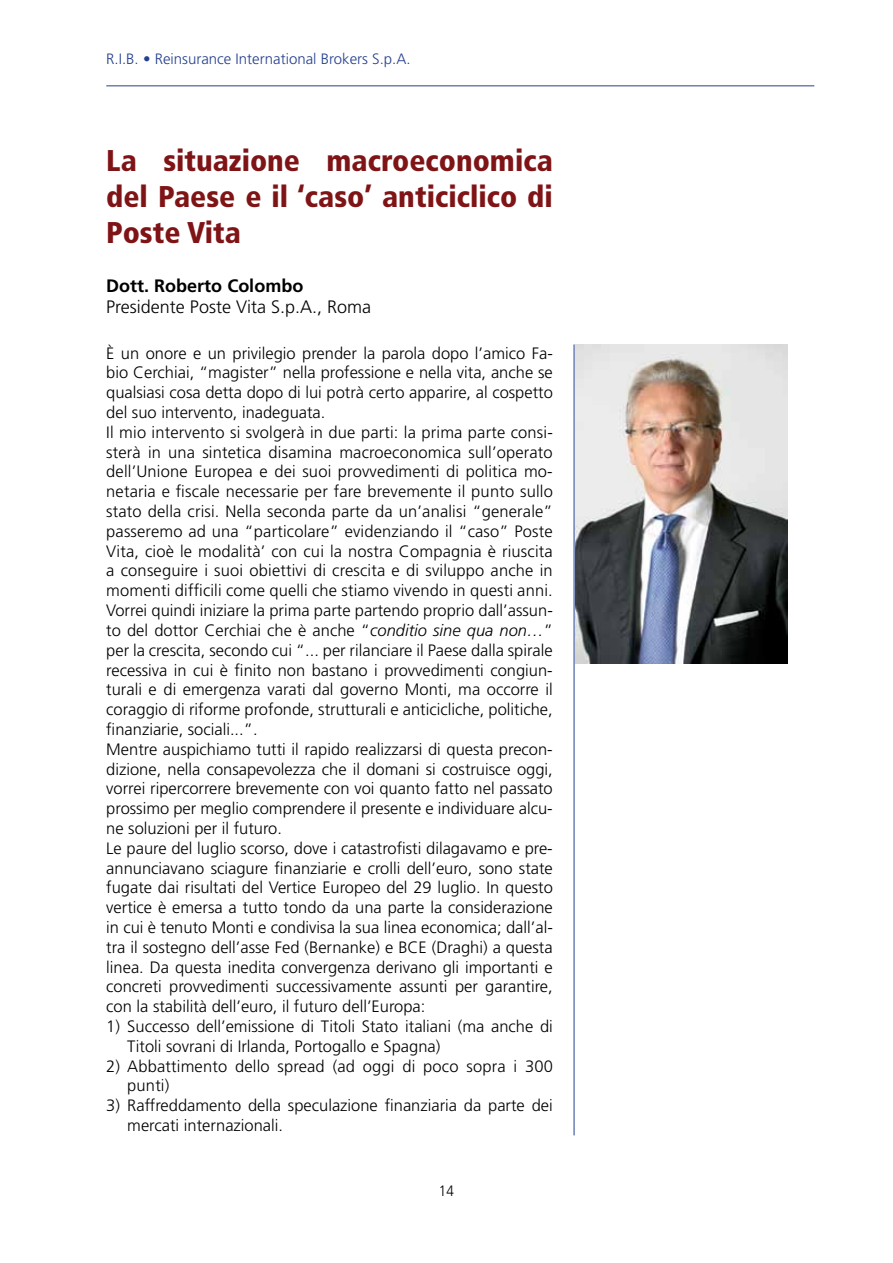
<style>
.page{position:relative;width:893px;height:1263px;background:#fff}
.page>*{position:absolute;margin:0;border:0;box-sizing:border-box;transform-origin:0 0}
.t1{font:900 condensed 30px/36px "Frutiger";color:#7f1416;text-align:justify}
.t2{font:300 18px "Frutiger";color:#000}
.t3{font:700 18px "Frutiger";color:#000}
.t4{font:300 16.5px/19.8px "Frutiger";color:#000}
.t5{font:300 15px "Frutiger";color:#25408f}
.t6{font:300 15px "Frutiger";color:#000;scale:.9 1}
.s1{font-style:italic}
</style>
<div class="page">
<hr style="left:106px;top:86px;width:708px;height:1px;background:#25408f">
<hr style="left:574px;top:344px;width:1px;height:791px;background:#25408f">
<img style="left:575px;top:344px;width:213px;height:319px">
<p class="t5" style="left:106px;top:51px;width:306px">R.I.B. • Reinsurance International Brokers S.p.A.</p>
<h1 class="t1" style="left:106px;top:143px;width:448px">La situazione macroeconomica del Paese e il ‘caso’ anticiclico di Poste Vita</h1>
<p class="t3" style="left:106px;top:275px;width:199px">Dott. Roberto Colombo</p>
<p class="t2" style="left:106px;top:297px;width:266px">Presidente Poste Vita S.p.A., Roma</p>
<p class="t4" style="left:106px;top:343px;width:448px">È un onore e un privilegio prender la parola dopo l’amico Fa&shy;bio Cerchiai, “magister” nella professione e nella vita, anche se qualsiasi cosa detta dopo di lui potrà certo apparire, al cospetto del suo intervento, inadeguata.<br>Il mio intervento si svolgerà in due parti: la prima parte consi&shy;sterà in una sintetica disamina macroeconomica sull’operato dell’Unione Europea e dei suoi provvedimenti di politica mo&shy;netaria e fiscale necessarie per fare brevemente il punto sullo stato della crisi. Nella seconda parte da un’analisi “generale” passeremo ad una “particolare” evidenziando il “caso” Poste Vita, cioè le modalità’ con cui la nostra Compagnia è riuscita a conseguire i suoi obiettivi di crescita e di sviluppo anche in momenti difficili come quelli che stiamo vivendo in questi anni.<br>Vorrei quindi iniziare la prima parte partendo proprio dall’assun&shy;to del dottor Cerchiai che è anche “<span class="s1">conditio sine qua non…</span>” per la crescita, secondo cui “... per rilanciare il Paese dalla spirale recessiva in cui è finito non bastano i provvedimenti congiun&shy;turali e di emergenza varati dal governo Monti, ma occorre il coraggio di riforme profonde, strutturali e anticicliche, politiche, finanziarie, sociali...”.<br>Mentre auspichiamo tutti il rapido realizzarsi di questa precon&shy;dizione, nella consapevolezza che il domani si costruisce oggi, vorrei ripercorrere brevemente con voi quanto fatto nel passato prossimo per meglio comprendere il presente e individuare alcu&shy;ne soluzioni per il futuro.<br>Le paure del luglio scorso, dove i catastrofisti dilagavamo e pre&shy;annunciavano sciagure finanziarie e crolli dell’euro, sono state fugate dai risultati del Vertice Europeo del 29 luglio. In questo vertice è emersa a tutto tondo da una parte la considerazione in cui è tenuto Monti e condivisa la sua linea economica; dall’al&shy;tra il sostegno dell’asse Fed (Bernanke) e BCE (Draghi) a questa linea. Da questa inedita convergenza derivano gli importanti e concreti provvedimenti successivamente assunti per garantire, con la stabilità dell’euro, il futuro dell’Europa:</p>
<p class="t4" style="left:127px;top:1016px;width:427px;text-indent:-21px">1) Successo dell’emissione di Titoli Stato italiani (ma anche di<br>Titoli sovrani di Irlanda, Portogallo e Spagna)</p>
<p class="t4" style="left:127px;top:1056px;width:427px;text-indent:-21px">2) Abbattimento dello spread (ad oggi di poco sopra i 300 punti)</p>
<p class="t4" style="left:127px;top:1096px;width:427px;text-indent:-21px">3) Raffreddamento della speculazione finanziaria da parte dei mercati internazionali.</p>
<p class="t6" style="left:439px;top:1182px;width:18px">14</p>
</div>
